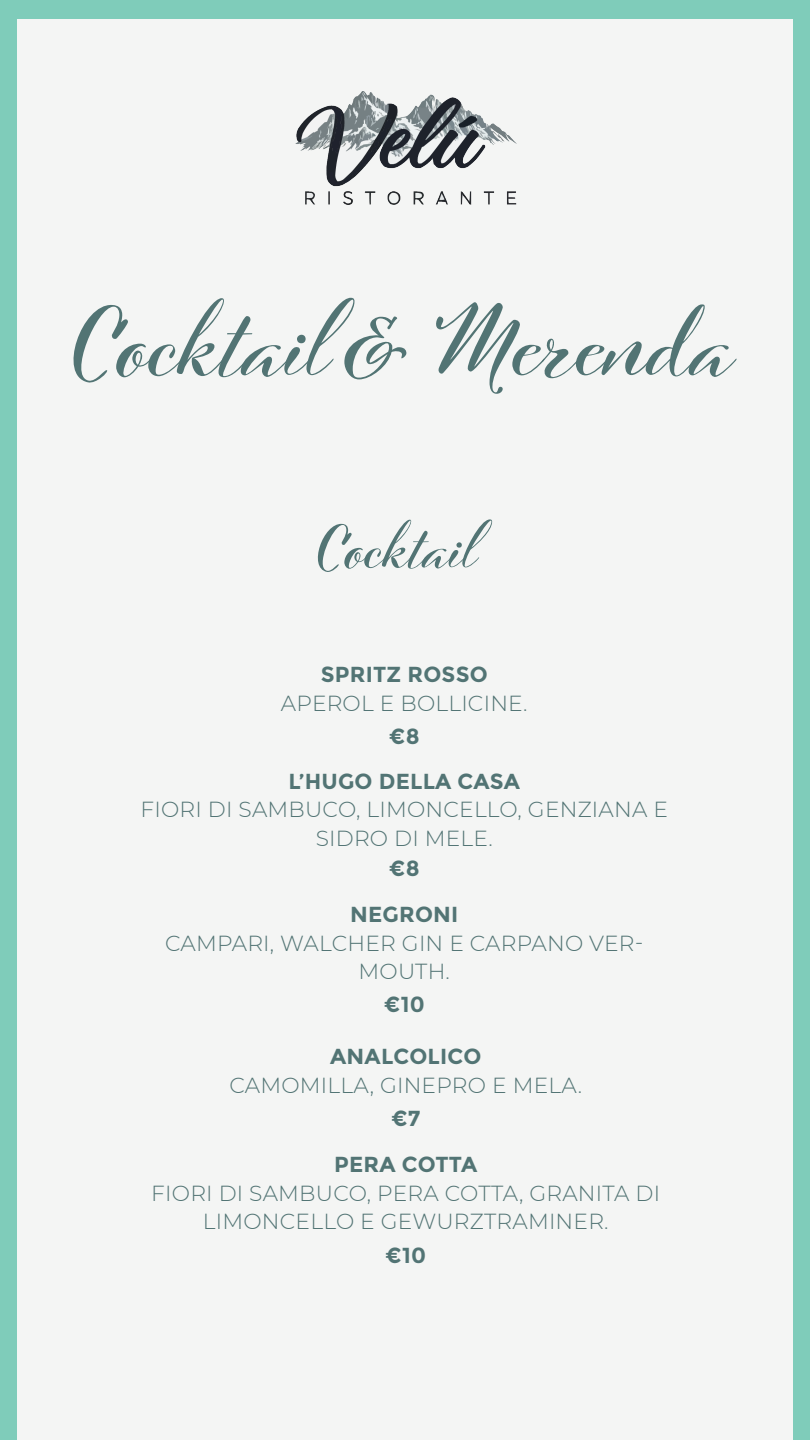
<style>
.page{position:relative;width:810px;height:1440px;background:#7fccba}
.page>*{position:absolute;margin:0;border:0;box-sizing:border-box;transform-origin:0 0}
.t1{font:700 96.75px "Cinque Donne";color:#527474}
.t2{font:700 60px "Cinque Donne";color:#527474}
.t3{font:300 21.75px/28.5px "Montserrat";letter-spacing:.01em;color:#527474;text-align:center}
.t4{font:700 21.75px "Montserrat";letter-spacing:.01em;color:#527474}
</style>
<div class="page">
<div style="left:17px;top:20px;width:776px;height:1420px;background:#f4f5f4"></div>
<img style="left:235px;top:19px;width:341px;height:300px">
<h1 class="t1" style="left:74px;top:283px;width:663px">Cocktail &amp; Merenda</h1>
<h2 class="t2" style="left:318px;top:510px;width:162px">Cocktail</h2>
<p class="t4" style="left:321px;top:662px;width:168px">SPRITZ ROSSO</p>
<p class="t3" style="left:281px;top:688px;width:248px">APEROL E BOLLICINE.</p>
<p class="t4" style="left:389px;top:724px;width:32px">€8</p>
<p class="t4" style="left:288px;top:768px;width:233px">L’HUGO DELLA CASA</p>
<p class="t3" style="left:141px;top:795px;width:529px">FIORI DI SAMBUCO, LIMONCELLO, GENZIANA E<br>SIDRO DI MELE.</p>
<p class="t4" style="left:389px;top:855px;width:32px">€8</p>
<p class="t4" style="left:350px;top:902px;width:110px">NEGRONI</p>
<p class="t3" style="left:165px;top:928px;width:480px">CAMPARI, WALCHER GIN E CARPANO VER-<br>MOUTH.</p>
<p class="t4" style="left:384px;top:991px;width:42px">€10</p>
<p class="t4" style="left:330px;top:1044px;width:153px">ANALCOLICO</p>
<p class="t3" style="left:229px;top:1070px;width:354px">CAMOMILLA, GINEPRO E MELA.</p>
<p class="t4" style="left:391px;top:1106px;width:31px">€7</p>
<p class="t4" style="left:334px;top:1152px;width:145px">PERA COTTA</p>
<p class="t3" style="left:151px;top:1178px;width:510px">FIORI DI SAMBUCO, PERA COTTA, GRANITA DI<br>LIMONCELLO E GEWURZTRAMINER.</p>
<p class="t4" style="left:385px;top:1242px;width:42px">€10</p>
</div>
